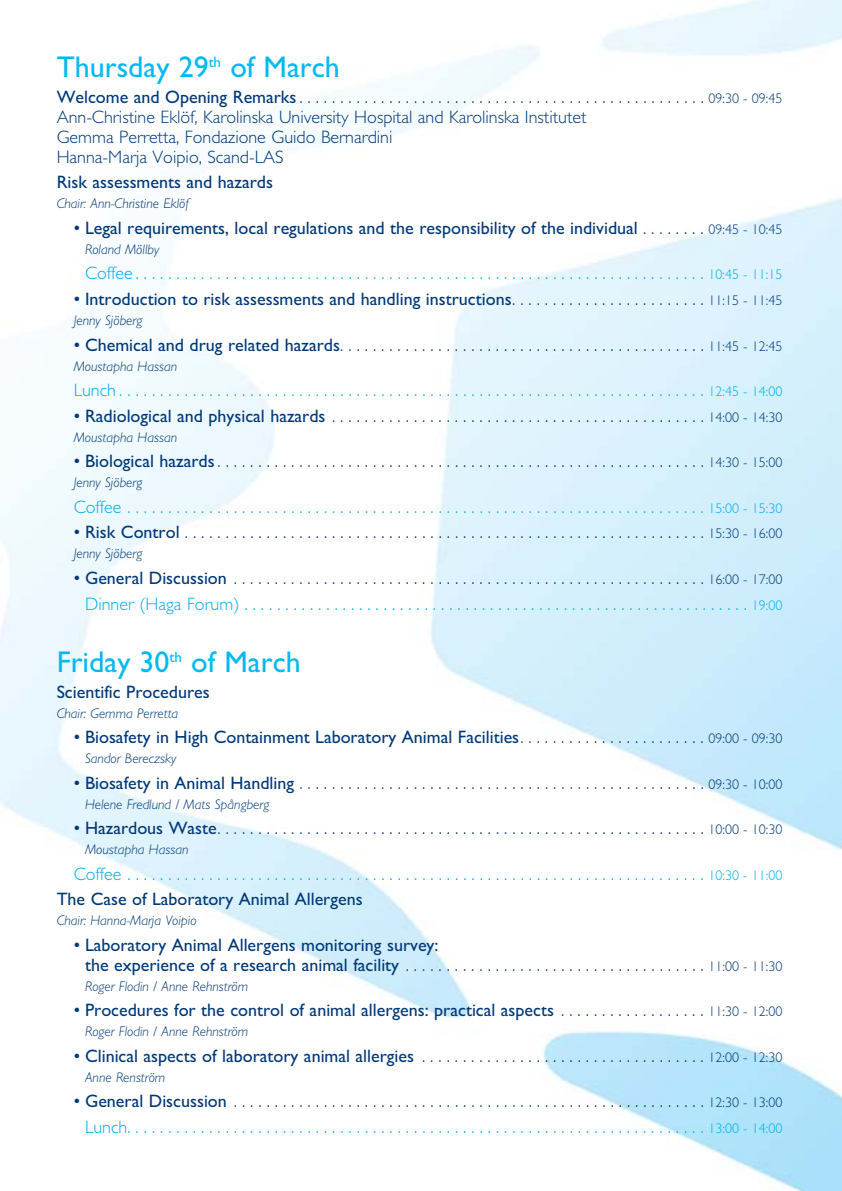
<style>
.page{position:relative;width:842px;height:1191px;background:#fff}
.page>*{position:absolute;margin:0;border:0;box-sizing:border-box;transform-origin:0 0}
.t1{font:30px "Gill Sans";color:#00b9f1}
.t2{font:300 18px/20px "Gill Sans";color:#003878}
.t3{font:300 18px/25.6px "Gill Sans";color:#00adef;text-align:right}
.t4{font:18px/20px "Gill Sans";color:#003878}
.t5{font:italic 300 14px "Gill Sans";color:#003878}
.s1{font-weight:400}
.s2{font-size:14px}
.s3{font-weight:300}
.s4{font-weight:300;font-size:14px}
.s5{font-weight:400;color:#003878}
.s6{color:#003878}
.s7{font-size:14px;color:#003878}
</style>
<div class="page">
<h1 class="t1" style="left:57px;top:57px;width:285px">Thursday 29<sup>th</sup> of March</h1>
<p class="t2" style="left:57px;top:89px;width:727px"><span class="s1">Welcome and Opening Remarks</span> . . . . . . . . . . . . . . . . . . . . . . . . . . . . . . . . . . . . . . . . . . . . . . . . . . <span class="s2">09:30 - 09:45<br></span>Ann-Christine Eklöf, Karolinska University Hospital and Karolinska Institutet<br>Gemma Perretta, Fondazione Guido Bernardini<br>Hanna-Marja Voipio, Scand-LAS</p>
<p class="t4" style="left:57px;top:174px;width:218px">Risk assessments and hazards</p>
<p class="t5" style="left:57px;top:199px;width:134px">Chair: Ann-Christine Eklöf</p>
<p class="t4" style="left:74px;top:220px;width:710px">• Legal requirements, local regulations and the responsibility of the individual <span class="s3">. . . . . . . .</span> <span class="s4">09:45 - 10:45</span></p>
<p class="t5" style="left:85px;top:244px;width:76px">Roland Möllby</p>
<p class="t3" style="left:85px;top:263px;width:699px">Coffee . . . . . . . . . . . . . . . . . . . . . . . . . . . . . . . . . . . . . . . . . . . . . . . . . . . . . . . . . . . . . . . . . . . . . . <span class="s2">10:45 - 11:15</span></p>
<p class="t4" style="left:74px;top:291px;width:710px">• Introduction to risk assessments and handling instructions<span class="s3">. . . . . . . . . . . . . . . . . . . . . . . .</span> <span class="s4">11:15 - 11:45</span></p>
<p class="t5" style="left:74px;top:315px;width:70px">Jenny Sjöberg</p>
<p class="t2" style="left:74px;top:336px;width:710px"><span class="s1">• Chemical and drug related hazards</span>. . . . . . . . . . . . . . . . . . . . . . . . . . . . . . . . . . . . . . . . . . . . . <span class="s2">11:45 - 12:45</span></p>
<p class="t5" style="left:74px;top:361px;width:105px">Moustapha Hassan</p>
<p class="t3" style="left:74px;top:379px;width:710px">Lunch . . . . . . . . . . . . . . . . . . . . . . . . . . . . . . . . . . . . . . . . . . . . . . . . . . . . . . . . . . . . . . . . . . . . . . . . <span class="s2">12:45 - 14:00</span></p>
<p class="t2" style="left:74px;top:408px;width:710px"><span class="s1">• Radiological and physical hazards</span> . . . . . . . . . . . . . . . . . . . . . . . . . . . . . . . . . . . . . . . . . . . . . . <span class="s2">14:00 - 14:30</span></p>
<p class="t5" style="left:74px;top:432px;width:105px">Moustapha Hassan</p>
<p class="t2" style="left:74px;top:453px;width:710px"><span class="s1">• Biological hazards</span> . . . . . . . . . . . . . . . . . . . . . . . . . . . . . . . . . . . . . . . . . . . . . . . . . . . . . . . . . . . . <span class="s2">14:30 - 15:00</span></p>
<p class="t5" style="left:74px;top:477px;width:70px">Jenny Sjöberg</p>
<p class="t3" style="left:74px;top:496px;width:710px">Coffee . . . . . . . . . . . . . . . . . . . . . . . . . . . . . . . . . . . . . . . . . . . . . . . . . . . . . . . . . . . . . . . . . . . . . . . <span class="s2">15:00 - 15:30</span></p>
<p class="t2" style="left:74px;top:524px;width:710px"><span class="s1">• Risk Control</span> . . . . . . . . . . . . . . . . . . . . . . . . . . . . . . . . . . . . . . . . . . . . . . . . . . . . . . . . . . . . . . . . <span class="s2">15:30 - 16:00</span></p>
<p class="t5" style="left:74px;top:549px;width:70px">Jenny Sjöberg</p>
<p class="t3" style="left:74px;top:567px;width:710px"><span class="s5">• General Discussion</span> <span class="s6">. . . . . . . . . . . . . . . . . . . . . . . . . . . . . . . . . . . . . . . . . . . . . . . . . . . . . . . . . .</span> <span class="s7">16:00 - 17:00<br></span>Dinner (Haga Forum) . . . . . . . . . . . . . . . . . . . . . . . . . . . . . . . . . . . . . . . . . . . . . . . . . . . . . . . . . . . . . . <span class="s2">19:00</span></p>
<h1 class="t1" style="left:57px;top:651px;width:246px">Friday 30<sup>th</sup> of March</h1>
<p class="t4" style="left:57px;top:683px;width:155px">Scientific Procedures</p>
<p class="t5" style="left:57px;top:708px;width:123px">Chair: Gemma Perretta</p>
<p class="t4" style="left:74px;top:729px;width:710px">• Biosafety in High Containment Laboratory Animal Facilities<span class="s3">. . . . . . . . . . . . . . . . . . . . . . .</span> <span class="s4">09:00 - 09:30</span></p>
<p class="t5" style="left:85px;top:753px;width:93px">Sandor Bereczsky</p>
<p class="t2" style="left:74px;top:774px;width:710px"><span class="s1">• Biosafety in Animal Handling</span> . . . . . . . . . . . . . . . . . . . . . . . . . . . . . . . . . . . . . . . . . . . . . . . . . . <span class="s2">09:30 - 10:00</span></p>
<p class="t5" style="left:85px;top:799px;width:186px">Helene Fredlund / Mats Spångberg</p>
<p class="t2" style="left:74px;top:820px;width:710px"><span class="s1">• Hazardous Waste</span>. . . . . . . . . . . . . . . . . . . . . . . . . . . . . . . . . . . . . . . . . . . . . . . . . . . . . . . . . . . . <span class="s2">10:00 - 10:30</span></p>
<p class="t5" style="left:85px;top:844px;width:105px">Moustapha Hassan</p>
<p class="t3" style="left:57px;top:863px;width:727px;text-align:left;text-indent:17px">Coffee . . . . . . . . . . . . . . . . . . . . . . . . . . . . . . . . . . . . . . . . . . . . . . . . . . . . . . . . . . . . . . . . . . . . . . . <span class="s2">10:30 - 11:00<br></span><span class="s5">The Case of Laboratory Animal Allergens</span></p>
<p class="t5" style="left:57px;top:915px;width:141px">Chair: Hanna-Marja Voipio</p>
<p class="t4" style="left:85px;top:936px;width:699px;text-indent:-11px">• Laboratory Animal Allergens monitoring survey:<br>the experience of a research animal facility <span class="s3">. . . . . . . . . . . . . . . . . . . . . . . . . . . . . . . . . . . . .</span> <span class="s4">11:00 - 11:30</span></p>
<p class="t5" style="left:85px;top:981px;width:165px">Roger Flodin / Anne Rehnström</p>
<p class="t4" style="left:74px;top:1002px;width:710px">• Procedures for the control of animal allergens: practical aspects <span class="s3">. . . . . . . . . . . . . . . . . .</span> <span class="s4">11:30 - 12:00</span></p>
<p class="t5" style="left:85px;top:1026px;width:165px">Roger Flodin / Anne Rehnström</p>
<p class="t4" style="left:74px;top:1047px;width:710px">• Clinical aspects of laboratory animal allergies <span class="s3">. . . . . . . . . . . . . . . . . . . . . . . . . . . . . . . . . . .</span> <span class="s4">12:00 - 12:30</span></p>
<p class="t5" style="left:85px;top:1072px;width:82px">Anne Renström</p>
<p class="t3" style="left:74px;top:1090px;width:710px"><span class="s5">• General Discussion</span> <span class="s6">. . . . . . . . . . . . . . . . . . . . . . . . . . . . . . . . . . . . . . . . . . . . . . . . . . . . . . . . . .</span> <span class="s7">12:30 - 13:00<br></span>Lunch. . . . . . . . . . . . . . . . . . . . . . . . . . . . . . . . . . . . . . . . . . . . . . . . . . . . . . . . . . . . . . . . . . . . . . . <span class="s2">13:00 - 14:00</span></p>
</div>
